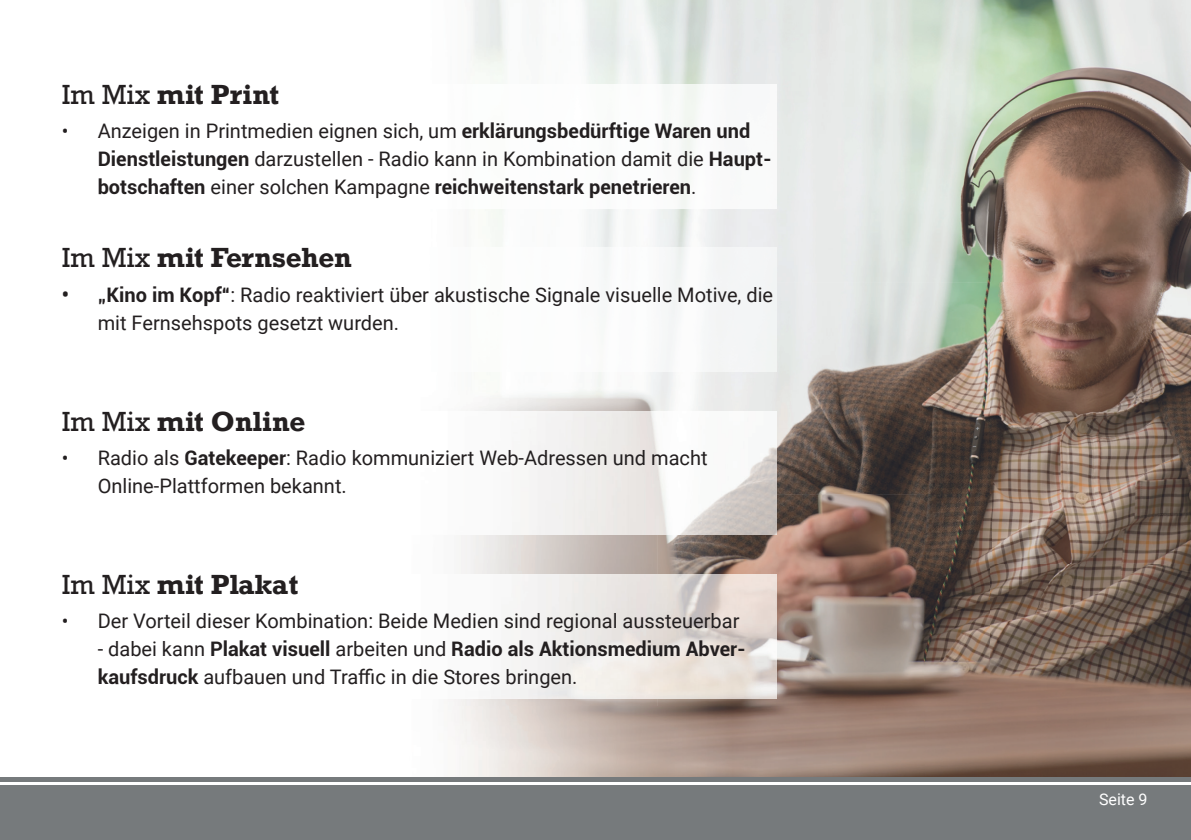
<style>
.page{position:relative;width:1191px;height:840px;background:#fff}
.page>*{position:absolute;margin:0;border:0;box-sizing:border-box;transform-origin:0 0}
.t1{font:700 26px "Rockwell";color:#231f20}
.t2{font:20px/28px "Roboto";color:#231f20}
.t3{font:16px "Roboto";color:#fff}
.s1{font-weight:400}
.s2{font-weight:700}
</style>
<div class="page">
<img style="left:471px;top:0;width:720px;height:282px">
<img style="left:724px;top:282px;width:267px;height:212px">
<img style="left:991px;top:282px;width:200px;height:494px">
<img style="left:474px;top:371px;width:250px;height:40px">
<img style="left:657px;top:494px;width:267px;height:211px">
<img style="left:924px;top:494px;width:67px;height:282px">
<img style="left:432px;top:705px;width:492px;height:71px">
<div style="left:0;top:777px;width:1191px;height:62px;background:#767a7c"></div>
<hr style="left:0;top:781px;width:1191px;height:3px;background:#fff">
<img style="left:471px;top:84px;width:306px;height:124px">
<img style="left:471px;top:248px;width:306px;height:123px">
<img style="left:447px;top:574px;width:330px;height:123px">
<img style="left:520px;top:411px;width:257px;height:123px">
<h1 class="t1" style="left:62px;top:78px;width:219px"><span class="s1">Im Mix</span> mit Print</h1>
<p class="t2" style="left:98px;top:116px;width:676px;text-indent:-36px">• Anzeigen in Printmedien eignen sich, um <span class="s2">erklärungsbedürftige Waren und<br>Dienstleistungen</span> darzustellen - Radio kann in Kombination damit die <span class="s2">Haupt&shy;botschaften</span> einer solchen Kampagne <span class="s2">reichweitenstark penetrieren</span>.</p>
<h1 class="t1" style="left:62px;top:241px;width:292px"><span class="s1">Im Mix</span> mit Fernsehen</h1>
<p class="t2" style="left:98px;top:279px;width:677px;text-indent:-36px"><span class="s2">• „Kino im Kopf“</span>: Radio reaktiviert über akustische Signale visuelle Motive, die mit Fernsehspots gesetzt wurden.</p>
<h1 class="t1" style="left:62px;top:404px;width:245px"><span class="s1">Im Mix</span> mit Online</h1>
<p class="t2" style="left:98px;top:442px;width:611px;text-indent:-36px">• Radio als <span class="s2">Gatekeeper</span>: Radio kommuniziert Web-Adressen und macht<br>Online-Plattformen bekannt.</p>
<h1 class="t1" style="left:62px;top:567px;width:238px"><span class="s1">Im Mix</span> mit Plakat</h1>
<p class="t2" style="left:62px;top:605px;width:679px">• Der Vorteil dieser Kombination: Beide Medien sind regional aussteuerbar</p>
<p class="t2" style="left:98px;top:633px;width:650px">- dabei kann <span class="s2">Plakat visuell</span> arbeiten und <span class="s2">Radio als Aktionsmedium Abver&shy;kaufsdruck</span> aufbauen und Traffic in die Stores bringen.</p>
<p class="t3" style="left:1099px;top:787px;width:50px">Seite 9</p>
</div>
